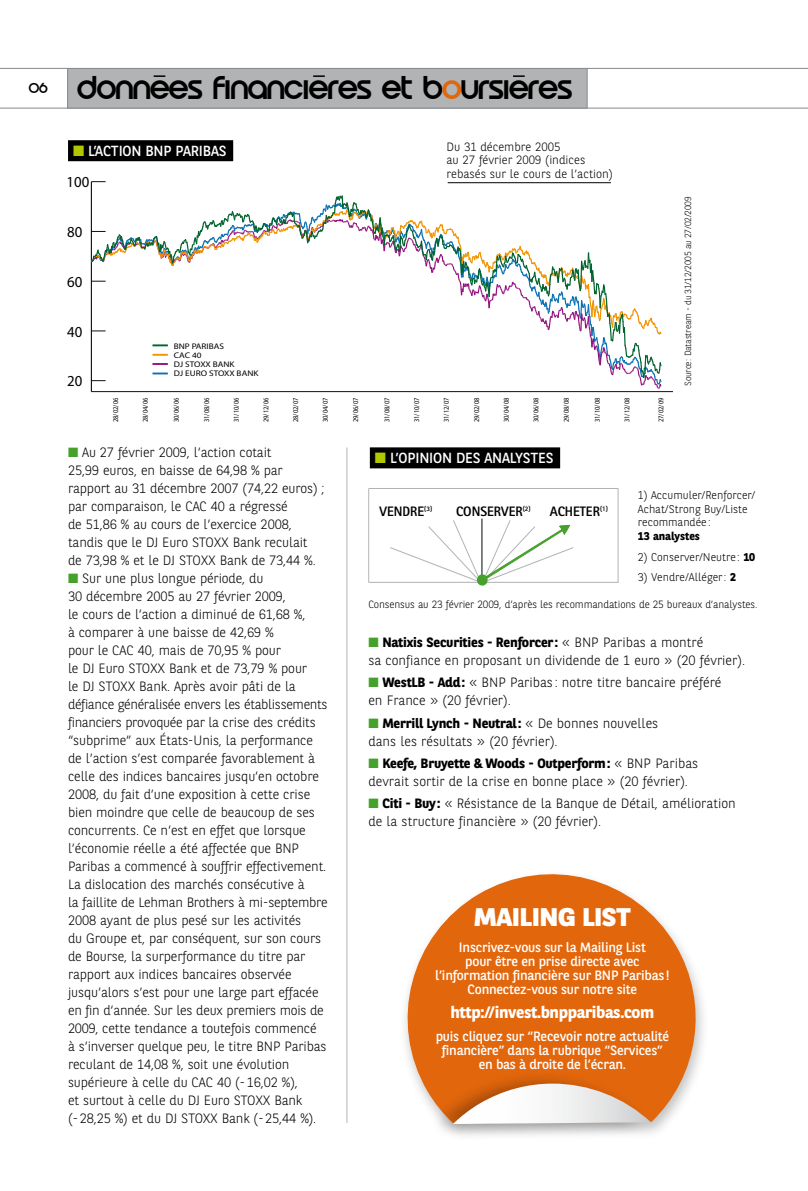
<style>
.page{position:relative;width:808px;height:1191px;background:#fff}
.page>*{position:absolute;margin:0;border:0;box-sizing:border-box;transform-origin:0 0}
.t1{font:500 37.5px "Spruce";letter-spacing:-.04em;color:#000}
.t2{font:800 25.5px "BNPP Sans";letter-spacing:-.02em;color:#fff;scale:1.07 1}
.t3{font:700 16.5px "BNPP Sans";letter-spacing:-.02em;color:#fff}
.t4{font:500 16.5px "Spruce";color:#000}
.t5{font:15.3px "Myriad Pro";color:#000}
.t6{font:14.7px "BNPP Sans";letter-spacing:-.015em;color:#fff}
.t7{font:800 13.8px "Rotis Sans Serif";color:#000;scale:.95 1}
.t8{font:300 13.5px/18px "BNPP Sans";letter-spacing:-.01em;color:#000}
.t9{font:13.5px/14.2px "BNPP Sans";letter-spacing:-.015em;color:#fff;text-align:center}
.t10{font:12.45px "Myriad Pro";color:#000;scale:1.14 1}
.t11{font:300 12px/13.5px "BNPP Sans";color:#000}
.t12{font:300 11.25px/13.5px "BNPP Sans";color:#000}
.t13{font:700 11.25px "BNPP Sans";color:#000}
.t14{font:300 10.5px "BNPP Sans";letter-spacing:-.01em;color:#000}
.t15{font:300 9px "BNPP Sans";letter-spacing:-.03em;color:#000}
.t16{font:8.1px/9.3px "Myriad Pro";color:#000;scale:1.14 1}
.t17{font:7.35px "Myriad Pro";color:#000;scale:.88 1}
.s1{color:#e2660c}
.s2{color:#b1c800}
.s3{color:#45a12b}
.s4{font-weight:700}
</style>
<div class="page">
<hr style="left:347px;top:447px;width:1px;height:676px;background:#b1b3b4">
<hr style="left:91px;top:182px;width:1px;height:209px;background:#000">
<hr style="left:91px;top:391px;width:582px;height:1px;background:#000">
<svg style="left:91px;top:181px;width:15px;height:1px"></svg>
<svg style="left:90px;top:195px;width:572px;height:195px"></svg>
<div style="left:68px;top:140px;width:165px;height:21px;background:#000"></div>
<hr style="left:448px;top:182px;width:163px;height:1px;background:#000">
<div style="left:68px;top:68px;width:519px;height:40px;background:#b1b3b4"></div>
<hr style="left:0;top:108px;width:808px;height:1px;background:#87888a">
<hr style="left:0;top:68px;width:808px;height:1px;background:#87888a">
<hr style="left:587px;top:68px;width:1px;height:40px;background:#87888a">
<hr style="left:67px;top:68px;width:1px;height:40px;background:#87888a">
<svg style="left:513px;top:75px;width:12px;height:2px"></svg>
<svg style="left:313px;top:75px;width:12px;height:2px"></svg>
<svg style="left:154px;top:75px;width:11px;height:2px"></svg>
<hr style="left:369px;top:582px;width:112px;height:1px;background:#b1b3b4">
<hr style="left:483px;top:582px;width:135px;height:1px;background:#b1b3b4">
<hr style="left:369px;top:488px;width:249px;height:1px;background:#b1b3b4">
<hr style="left:368px;top:488px;width:1px;height:94px;background:#b1b3b4">
<hr style="left:618px;top:488px;width:1px;height:94px;background:#b1b3b4">
<hr style="left:482px;top:518px;width:1px;height:65px;background:#000">
<svg style="left:390px;top:519px;width:184px;height:67px"></svg>
<div style="left:370px;top:447px;width:190px;height:21px;background:#000"></div>
<svg style="left:404px;top:874px;width:300px;height:249px;fill:#e2660c"></svg>
<div style="left:425px;top:1068px;width:225px;height:70px;background:#000;opacity:.3"></div>
<svg style="left:453px;top:1083px;width:198px;height:41px"></svg>
<p class="t4" style="left:28px;top:81px;width:21px">06</p>
<h1 class="t1" style="left:77px;top:72px;width:497px">donnees financieres et b<span class="s1">o</span>ursieres</h1>
<p class="t16" style="left:174px;top:76px;width:80px">DJ EURO STOXX BANKS</p>
<p class="t10" style="left:70px;top:91px;width:14px">20</p>
<p class="t6" style="left:73px;top:141px;width:30px"><span class="s2">■</span> l’acti</p>
<p class="t6" style="left:123px;top:141px;width:32px">on bnp</p>
<p class="t6" style="left:176px;top:141px;width:8px">paribas</p>
<p class="t5" style="left:67px;top:173px;width:24px">100</p>
<p class="t5" style="left:67px;top:223px;width:17px">80</p>
<p class="t5" style="left:67px;top:272px;width:17px">60</p>
<p class="t5" style="left:67px;top:322px;width:17px">40</p>
<p class="t5" style="left:67px;top:372px;width:17px">20</p>
<p class="t16" style="left:174px;top:341px;width:76px">BNP PARIBAS<br>CAC 40<br>DJ STOXX BANK<br>DJ EURO STOXX BANK</p>
<p class="t11" style="left:446px;top:139px;width:168px">Du 31 décembre 2005<br>au 27 février 2009 (indices rebasés sur le cours de l’action)</p>
<p class="t17" style="left:111px;top:422px;width:29px;rotate:-90deg">28/02/06</p>
<p class="t17" style="left:141px;top:422px;width:29px;rotate:-90deg">28/04/06</p>
<p class="t17" style="left:172px;top:422px;width:29px;rotate:-90deg">30/06/06</p>
<p class="t17" style="left:202px;top:422px;width:29px;rotate:-90deg">31/08/06</p>
<p class="t17" style="left:232px;top:422px;width:29px;rotate:-90deg">31/10/06</p>
<p class="t17" style="left:262px;top:422px;width:29px;rotate:-90deg">29/12/06</p>
<p class="t17" style="left:291px;top:422px;width:29px;rotate:-90deg">28/02/07</p>
<p class="t17" style="left:321px;top:422px;width:29px;rotate:-90deg">30/04/07</p>
<p class="t17" style="left:351px;top:422px;width:29px;rotate:-90deg">29/06/07</p>
<p class="t17" style="left:382px;top:422px;width:29px;rotate:-90deg">31/08/07</p>
<p class="t17" style="left:412px;top:422px;width:29px;rotate:-90deg">31/10/07</p>
<p class="t17" style="left:442px;top:422px;width:29px;rotate:-90deg">31/12/07</p>
<p class="t17" style="left:472px;top:422px;width:29px;rotate:-90deg">29/02/08</p>
<p class="t17" style="left:502px;top:422px;width:29px;rotate:-90deg">30/04/08</p>
<p class="t17" style="left:531px;top:422px;width:29px;rotate:-90deg">30/06/08</p>
<p class="t17" style="left:562px;top:422px;width:29px;rotate:-90deg">29/08/08</p>
<p class="t17" style="left:593px;top:422px;width:29px;rotate:-90deg">31/10/08</p>
<p class="t17" style="left:622px;top:422px;width:29px;rotate:-90deg">31/12/08</p>
<p class="t17" style="left:656px;top:422px;width:29px;rotate:-90deg">27/02/09</p>
<p class="t15" style="left:682px;top:386px;width:191px;rotate:-90deg">Source: Datastream - du 31/12/2005 au 27/02/2009</p>
<p class="t8" style="left:68px;top:442px;width:258px"><span class="s3">■</span> Au 27 février 2009, l’action cotait<br>25,99 euros, en baisse de 64,98 % par rapport au 31 décembre 2007 (74,22 euros) ; par comparaison, le CAC 40 a régressé<br>de 51,86 % au cours de l’exercice 2008, tandis que le DJ Euro STOXX</p>
<p class="t8" style="left:233px;top:532px;width:77px">Bank reculait</p>
<p class="t8" style="left:68px;top:550px;width:125px">de 73,98 % et le DJ STOXX</p>
<p class="t8" style="left:220px;top:550px;width:98px">Bank de 73,44 %.</p>
<p class="t8" style="left:68px;top:568px;width:239px"><span class="s3">■</span> Sur une plus longue période, du<br>30 décembre 2005 au 27 février 2009,<br>le cours de l’action a diminué de 61,68 %, à comparer à une baisse de 42,69 %<br>pour le CAC 40, mais de 70,95 % pour<br>le DJ Euro STOXX</p>
<p class="t8" style="left:169px;top:658px;width:140px">Bank et de 73,79 % pour</p>
<p class="t8" style="left:68px;top:676px;width:261px;text-indent:71px">Bank. Après avoir pâti de la défiance généralisée envers les établissements financiers provoquée par la crise des crédits “subprime” aux États-Unis, la performance de l’action s’est comparée favorablement à celle des indices bancaires jusqu’en octobre 2008, du fait d’une exposition à cette crise bien moindre que celle de beaucoup de ses concurrents. Ce n’est en effet que lorsque l’économie réelle a été affectée que BNP Paribas a commencé à souffrir effectivement.<br>La dislocation des marchés consécutive à<br>la faillite de Lehman Brothers à mi-septembre 2008 ayant de plus pesé sur les activités<br>du Groupe et, par conséquent, sur son cours de Bourse, la surperformance du titre par rapport aux indices bancaires observée jusqu’alors s’est pour une large part effacée en fin d’année. Sur les deux premiers mois de 2009, cette tendance a toutefois commencé<br>à s’inverser quelque peu, le titre BNP Paribas reculant de 14,08 %, soit une évolution supérieure à celle du CAC 40 (-16,02 %),<br>et surtout à celle du DJ Euro STOXX</p>
<p class="t8" style="left:68px;top:676px;width:45px">le DJ STOXX</p>
<p class="t8" style="left:274px;top:1090px;width:29px">Bank</p>
<p class="t8" style="left:68px;top:1108px;width:127px">(-28,25 %) et du DJ STOXX</p>
<p class="t8" style="left:222px;top:1108px;width:96px">Bank (-25,44 %).</p>
<p class="t6" style="left:375px;top:448px;width:40px"><span class="s2">■</span> L’opini</p>
<p class="t6" style="left:433px;top:448px;width:61px">on des anal</p>
<p class="t6" style="left:515px;top:448px;width:39px">ystes</p>
<p class="t7" style="left:380px;top:502px;width:57px">VENDRE<sup>(3)</sup></p>
<p class="t7" style="left:456px;top:502px;width:80px">CONSERVER<sup>(2)</sup></p>
<p class="t7" style="left:550px;top:502px;width:63px">ACHETER<sup>(1)</sup></p>
<p class="t12" style="left:638px;top:488px;width:119px">1) Accumuler/Renforcer/<br>Achat/Strong Buy/Liste recommandée :</p>
<p class="t13" style="left:638px;top:528px;width:64px">13 analystes</p>
<p class="t12" style="left:638px;top:549px;width:119px">2) Conserver/Neutre : <span class="s4">10</span></p>
<p class="t12" style="left:638px;top:570px;width:100px">3) Vendre/Alléger: <span class="s4">2</span></p>
<p class="t14" style="left:368px;top:597px;width:391px">Consensus au 23 février 2009, d’après les recommandations de 25 bureaux d’analystes.</p>
<p class="t8" style="left:368px;top:632px;width:378px"><span class="s3">■</span> <span class="s4">Natixis Securities - Renforcer:</span> « BNP Paribas a montré<br>sa confiance en proposant un dividende de 1 euro » (20 février).</p>
<p class="t8" style="left:368px;top:673px;width:355px"><span class="s3">■</span> <span class="s4">WestLB - Add:</span> « BNP Paribas : notre titre bancaire préféré en France » (20 février).</p>
<p class="t8" style="left:368px;top:713px;width:291px"><span class="s3">■</span> <span class="s4">Merrill Lynch - Neutral:</span> « De bonnes nouvelles dans les résultats » (20 février).</p>
<p class="t8" style="left:368px;top:753px;width:331px"><span class="s3">■</span> <span class="s4">Keefe, Bruyette &amp; Woods - Outperform:</span> « BNP Paribas devrait sortir de la crise en bonne place » (20 février).</p>
<p class="t8" style="left:368px;top:793px;width:369px"><span class="s3">■</span> <span class="s4">Citi - Buy:</span> « Résistance de la Banque de Détail, amélioration de la structure financière » (20 février).</p>
<h2 class="t2" style="left:474px;top:900px;width:148px">MAILING LIST</h2>
<p class="t9" style="left:435px;top:939px;width:236px">Inscrivez-vous sur la Mailing List<br>pour être en prise directe avec l’information financière sur BNP Paribas!<br>Connectez-vous sur notre site</p>
<p class="t3" style="left:450px;top:1001px;width:205px">http://invest.bnpparibas.com</p>
<p class="t9" style="left:436px;top:1028px;width:235px">puis cliquez sur “Recevoir notre actualité financière” dans la rubrique “Services” en bas à droite de l’écran.</p>
</div>
